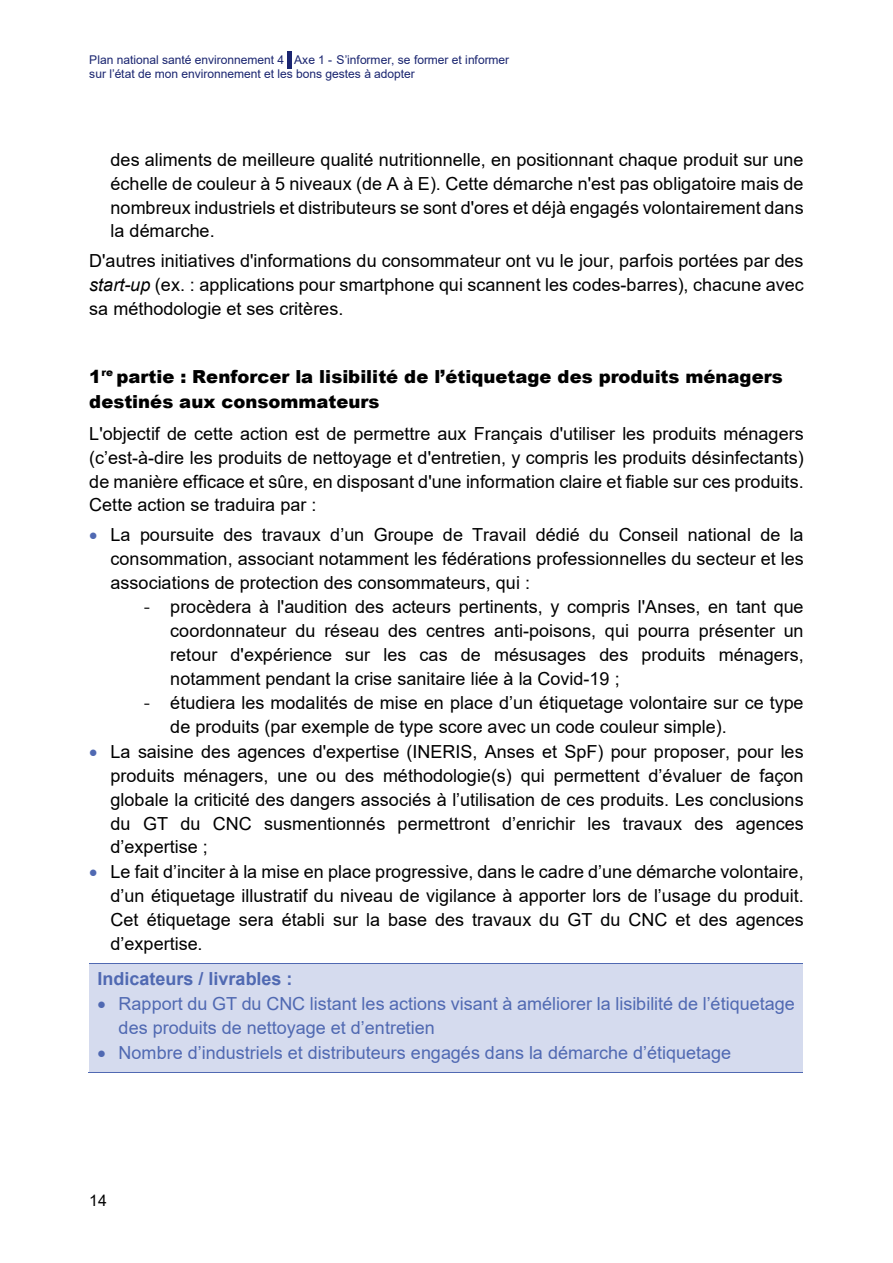
<style>
.page{position:relative;width:893px;height:1263px;background:#fff}
.page>*{position:absolute;margin:0;border:0;box-sizing:border-box;transform-origin:0 0}
.t1{font:18px/23.7px "Arial";color:#000;text-align:justify}
.t2{font:18px/23.7px "Arial";color:#5069b2}
.t3{font:900 18px/25.3px "Arial";letter-spacing:.005em;color:#000}
.t4{font:700 18px "Arial";color:#5069b2}
.t5{font:15.9px "Arial";color:#000}
.t6{font:12px/13.8px "Arial";letter-spacing:-.005em;color:#1a2570}
.s1{font-style:italic}
.s2{color:#5069b2}
.s3{font-family:"DIN"}
</style>
<div class="page">
<hr style="left:288px;top:51px;width:4px;height:18px;background:#1a2570">
<div style="left:89px;top:963px;width:714px;height:108px;background:#d5dbee"></div>
<hr style="left:89px;top:963px;width:714px;height:1px;background:#5069b2">
<hr style="left:88px;top:1072px;width:715px;height:1px;background:#5069b2">
<p class="t6" style="left:89px;top:53px;width:421px">Plan national santé environnement 4 Axe 1 - S’informer, se former et informer sur l’état de mon environnement et les bons gestes à adopter</p>
<p class="t1" style="left:111px;top:147px;width:695px">des aliments de meilleure qualité nutritionnelle, en positionnant chaque produit sur une échelle de couleur à 5 niveaux (de A à E). Cette démarche n'est pas obligatoire mais de nombreux industriels et distributeurs se sont d'ores et déjà engagés volontairement dans la démarche.</p>
<p class="t1" style="left:89px;top:249px;width:716px">D'autres initiatives d'informations du consommateur ont vu le jour, parfois portées par des <span class="s1">start-up</span> (ex. : applications pour smartphone qui scannent les codes-barres), chacune avec sa méthodologie et ses critères.</p>
<p class="t3" style="left:89px;top:363px;width:695px">1<sup>re</sup> partie : Renforcer la lisibilité de l’étiquetage des produits ménagers destinés aux consommateurs</p>
<p class="t1" style="left:89px;top:422px;width:716px">L'objectif de cette action est de permettre aux Français d'utiliser les produits ménagers (c’est-à-dire les produits de nettoyage et d'entretien, y compris les produits désinfectants) de manière efficace et sûre, en disposant d'une information claire et fiable sur ces produits.<br>Cette action se traduira par :</p>
<p class="t1" style="left:111px;top:523px;width:695px;text-indent:-21px"><span class="s2">•</span> La poursuite des travaux d’un Groupe de Travail dédié du Conseil national de la consommation, associant notamment les fédérations professionnelles du secteur et les associations de protection des consommateurs, qui :</p>
<p class="t1" style="left:170px;top:595px;width:635px;text-indent:-27px"><span class="s3">-</span> procèdera à l'audition des acteurs pertinents, y compris l'Anses, en tant que coordonnateur du réseau des centres anti-poisons, qui pourra présenter un retour d'expérience sur les cas de mésusages des produits ménagers, notamment pendant la crise sanitaire liée à la Covid-19 ;</p>
<p class="t1" style="left:170px;top:691px;width:635px;text-indent:-27px"><span class="s3">-</span> étudiera les modalités de mise en place d’un étiquetage volontaire sur ce type de produits (par exemple de type score avec un code couleur simple).</p>
<p class="t1" style="left:111px;top:740px;width:695px;text-indent:-21px"><span class="s2">•</span> La saisine des agences d'expertise (INERIS, Anses et SpF) pour proposer, pour les produits ménagers, une ou des méthodologie(s) qui permettent d’évaluer de façon globale la criticité des dangers associés à l’utilisation de ces produits. Les conclusions du GT du CNC susmentionnés permettront d’enrichir les travaux des agences d’expertise ;</p>
<p class="t1" style="left:111px;top:860px;width:695px;text-indent:-21px"><span class="s2">•</span> Le fait d’inciter à la mise en place progressive, dans le cadre d’une démarche volontaire, d’un étiquetage illustratif du niveau de vigilance à apporter lors de l’usage du produit.<br>Cet étiquetage sera établi sur la base des travaux du GT du CNC et des agences d’expertise.</p>
<p class="t4" style="left:97px;top:966px;width:197px">Indicateurs / livrables :</p>
<p class="t2" style="left:119px;top:992px;width:678px;text-indent:-21px">• Rapport du GT du CNC listant les actions visant à améliorer la lisibilité de l’étiquetage des produits de nettoyage et d’entretien</p>
<p class="t2" style="left:97px;top:1040px;width:635px">• Nombre d’industriels et distributeurs engagés dans la démarche d’étiquetage</p>
<p class="t5" style="left:89px;top:1190px;width:19px">14</p>
</div>
